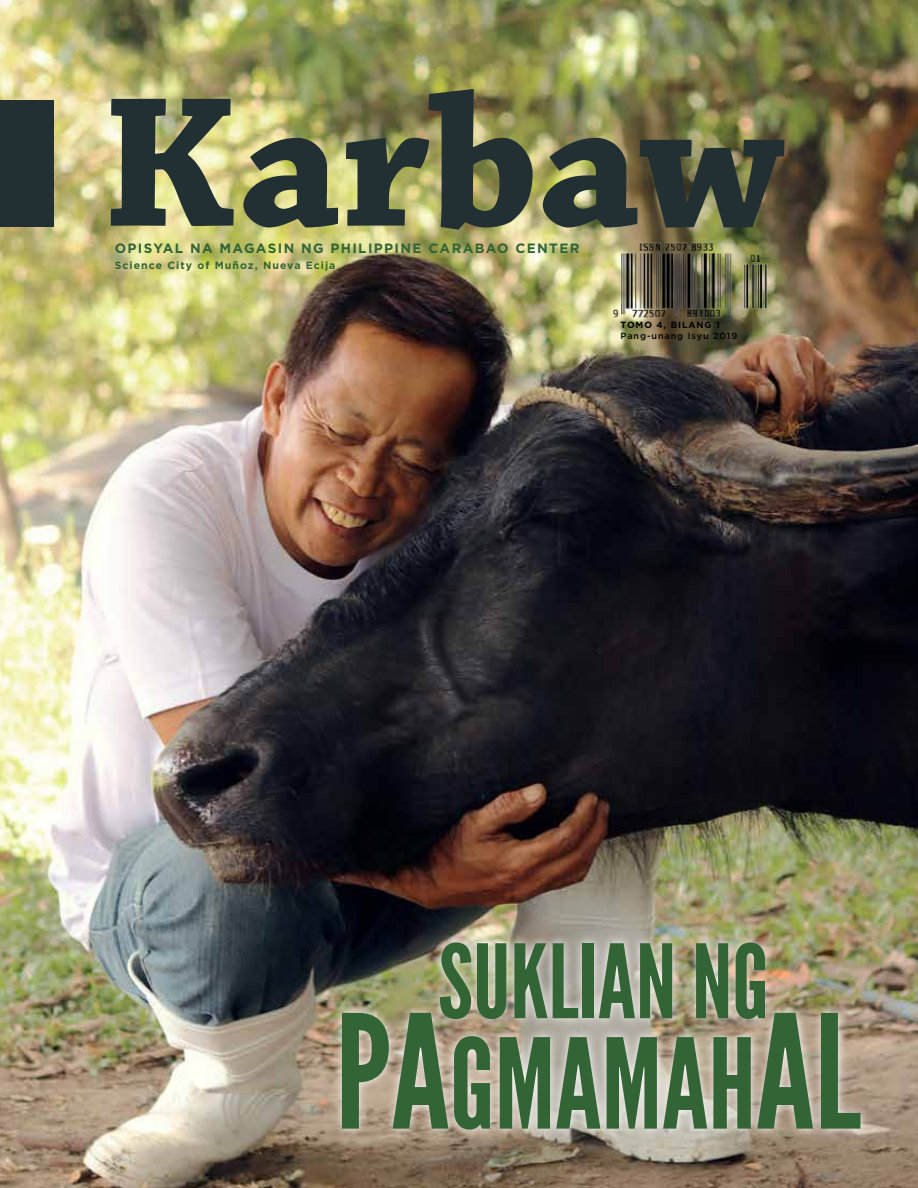
<style>
.page{position:relative;width:918px;height:1188px;background:#fff}
.page>*{position:absolute;margin:0;border:0;box-sizing:border-box;transform-origin:0 0}
.t1{font:700 195px "Chaparral Pro";color:#223033}
.t2{font:124.5px "League Gothic";color:#336436}
.t3{font:102px "League Gothic";color:#336436}
.t4{font:700 13.5px "Gotham";letter-spacing:.1em;color:#336436}
.t5{font:700 10.5px "Gotham";letter-spacing:.1em;color:#336436}
.t6{font:500 9px "Gotham";letter-spacing:.1em;color:#000}
.t7{font:700 9px "Gotham";letter-spacing:.1em;color:#000}
.s1{font-size:157.5px}
</style>
<div class="page">
<img style="left:0;top:0;width:918px;height:1188px">
<img style="left:610px;top:240px;width:160px;height:81px">
<div style="left:0;top:100px;width:54px;height:126px;background:#223033"></div>
<img style="left:430px;top:933px;width:345px;height:70px">
<svg style="left:333px;top:1003px;width:537px;height:137px"></svg>
<h1 class="t1" style="left:101px;top:49px;width:684px">Karbaw</h1>
<p class="t4" style="left:115px;top:239px;width:466px">OPISYAL NA MAGASIN NG PHILIPPINE CARABAO CENTER</p>
<p class="t5" style="left:115px;top:258px;width:222px">Science City of Muñoz, Nueva Ecija</p>
<p class="t7" style="left:621px;top:319px;width:101px">TOMO 4, BILANG 1</p>
<p class="t6" style="left:621px;top:330px;width:118px">Pang-unang Isyu 2019</p>
<h3 class="t3" style="left:438px;top:921px;width:332px">SUKLIAN NG</h3>
<h2 class="t2" style="left:336px;top:1010px;width:527px"><span class="s1">PA</span>GMAMAH<span class="s1">AL</span></h2>
</div>
